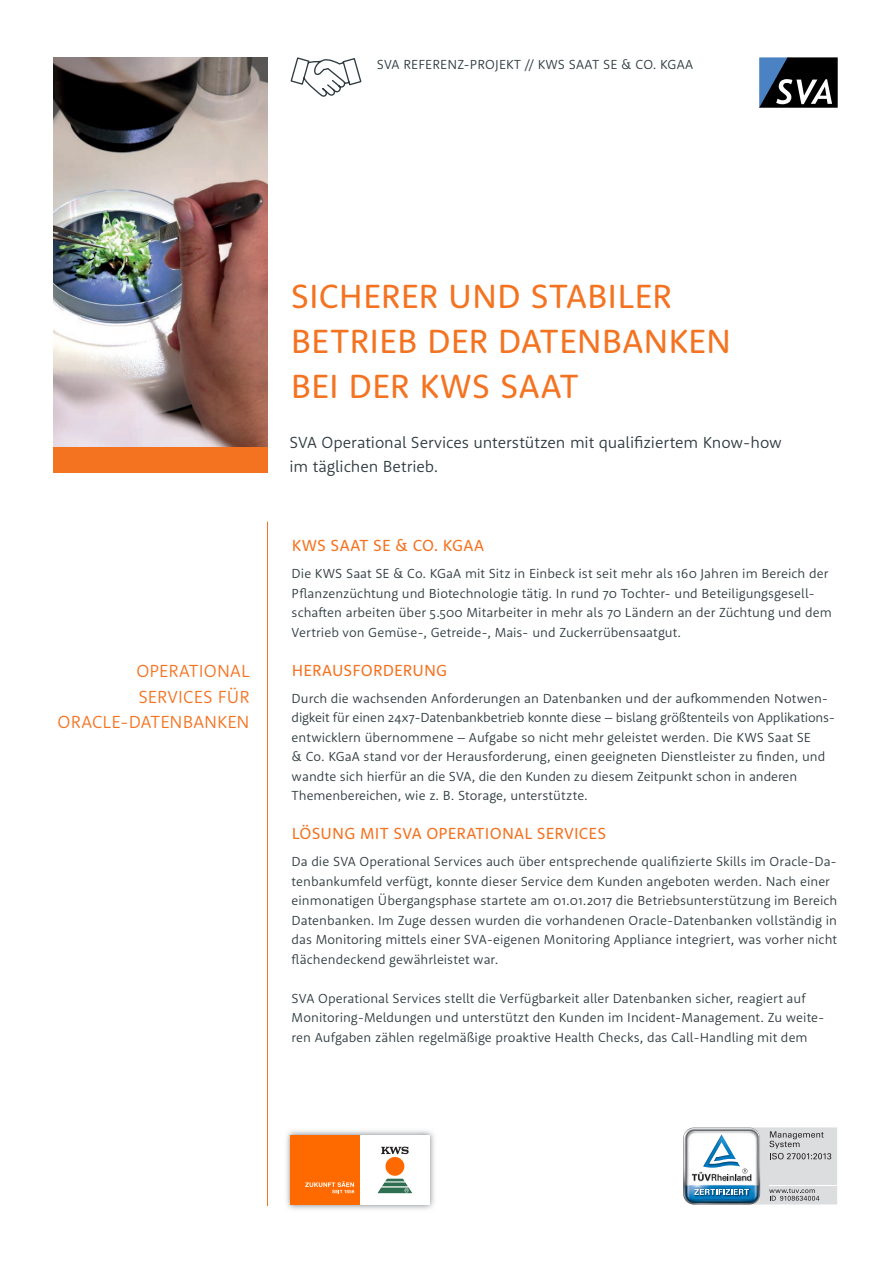
<style>
.page{position:relative;width:893px;height:1263px;background:#fff}
.page>*{position:absolute;margin:0;border:0;box-sizing:border-box;transform-origin:0 0}
.t1{font:34.5px "Rooney Sans";color:#f47321}
.t2{font:300 18px "Rooney Sans";letter-spacing:.005em;color:#f47321}
.t3{font:300 16.5px/24px "Rooney Sans";letter-spacing:-.005em;color:#2f3b3f}
.t4{font:16.5px "Rooney Sans";letter-spacing:.01em;color:#f47321}
.t5{font:300 13.5px/19.5px "Rooney Sans";color:#2f3b3f}
</style>
<div class="page">
<svg style="left:759px;top:57px;width:79px;height:51px;background:#36404c"></svg>
<hr style="left:267px;top:522px;width:1px;height:684px;background:#f47321">
<svg style="left:290px;top:57px;width:72px;height:40px"></svg>
<img style="left:286px;top:1130px;width:148px;height:80px">
<div style="left:360px;top:1135px;width:70px;height:70px;background:#fff"></div>
<svg style="left:378px;top:1179px;width:34px;height:14px"></svg>
<div style="left:385px;top:1157px;width:19px;height:19px;background:#ff6a00;border-radius:50%"></div>
<svg style="left:381px;top:1146px;width:28px;height:8px"></svg>
<div style="left:291px;top:1135px;width:69px;height:70px;background:#ff6a00"></div>
<svg style="left:305px;top:1181px;width:49px;height:12px"></svg>
<svg style="left:683px;top:1127px;width:154px;height:78px"></svg>
<img style="left:53px;top:57px;width:215px;height:390px">
<div style="left:53px;top:447px;width:215px;height:26px;background:#f47321"></div>
<p class="t5" style="left:377px;top:54px;width:318px">SVA REFERENZ-PROJEKT // KWS SAAT SE &amp; CO. KGAA</p>
<p class="t2" style="left:136px;top:659px;width:115px">OPERATIONAL</p>
<p class="t2" style="left:138px;top:685px;width:113px">SERVICES FÜR</p>
<p class="t2" style="left:58px;top:710px;width:194px">ORACLE-DATENBANKEN</p>
<p class="t1" style="left:291px;top:273px;width:383px">SICHERER UND STABILER</p>
<p class="t1" style="left:291px;top:318px;width:442px">BETRIEB DER DATENBANKEN</p>
<p class="t1" style="left:291px;top:364px;width:289px">BEI DER KWS SAAT</p>
<p class="t3" style="left:289px;top:429px;width:494px">SVA Operational Services unterstützen mit qualifiziertem Know-how im täglichen Betrieb.</p>
<p class="t4" style="left:292px;top:535px;width:194px">KWS SAAT SE &amp; CO. KGAA</p>
<p class="t5" style="left:292px;top:563px;width:542px">Die KWS Saat SE &amp; Co. KGaA mit Sitz in Einbeck ist seit mehr als 160 Jahren im Bereich der Pflanzenzüchtung und Biotechnologie tätig. In rund 70 Tochter- und Beteiligungsgesell&shy;schaften arbeiten über 5.500 Mitarbeiter in mehr als 70 Ländern an der Züchtung und dem Vertrieb von Gemüse-, Getreide-, Mais- und Zuckerrübensaatgut.</p>
<p class="t4" style="left:292px;top:659px;width:157px">HERAUSFORDERUNG</p>
<p class="t5" style="left:292px;top:688px;width:545px">Durch die wachsenden Anforderungen an Datenbanken und der aufkommenden Notwen&shy;digkeit für einen 24x7-Datenbankbetrieb konnte diese – bislang größtenteils von Applikations&shy;entwicklern übernommene – Aufgabe so nicht mehr geleistet werden. Die KWS Saat SE<br>&amp; Co. KGaA stand vor der Herausforderung, einen geeigneten Dienstleister zu finden, und wandte sich hierfür an die SVA, die den Kunden zu diesem Zeitpunkt schon in anderen Themenbereichen, wie z. B. Storage, unterstützte.</p>
<p class="t4" style="left:292px;top:823px;width:316px">LÖSUNG MIT SVA OPERATIONAL SERVICES</p>
<p class="t5" style="left:292px;top:851px;width:547px">Da die SVA Operational Services auch über entsprechende qualifizierte Skills im Oracle-Da&shy;tenbankumfeld verfügt, konnte dieser Service dem Kunden angeboten werden. Nach einer einmonatigen Übergangsphase startete am 01.01.2017 die Betriebsunterstützung im Bereich Datenbanken. Im Zuge dessen wurden die vorhandenen Oracle-Datenbanken vollständig in das Monitoring mittels einer SVA-eigenen Monitoring Appliance integriert, was vorher nicht flächendeckend gewährleistet war.</p>
<p class="t5" style="left:292px;top:988px;width:534px">SVA Operational Services stellt die Verfügbarkeit aller Datenbanken sicher, reagiert auf<br>Monitoring-Meldungen und unterstützt den Kunden im Incident-Management. Zu weite&shy;ren Aufgaben zählen regelmäßige proaktive Health Checks, das Call-Handling mit dem</p>
</div>
